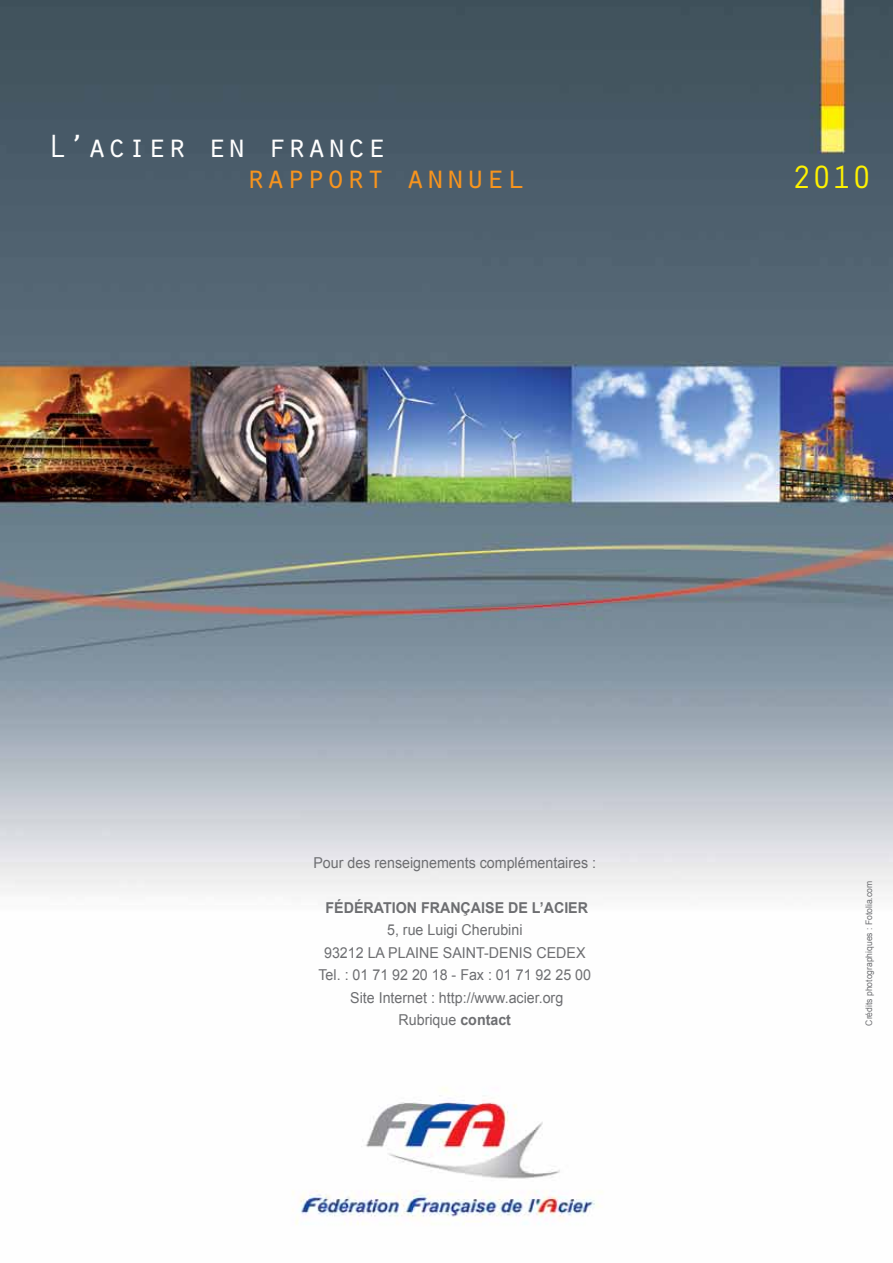
<style>
.page{position:relative;width:893px;height:1263px;background:#fff}
.page>*{position:absolute;margin:0;border:0;box-sizing:border-box;transform-origin:0 0}
.t1{font:33.3px "Orator Std";color:#fff}
.t2{font:33.3px "Orator Std";color:#f7941e}
.t3{font:33.3px "Orator Std";color:#fff200}
.t4{font:15px/22.5px "Arial";color:#6d6e71;text-align:center;scale:.95 1}
.t5{font:700 15px "Arial";color:#6d6e71;scale:.95 1}
.t6{font:9px "Arial";color:#6d6e71;scale:.95 1}
.s1{font-weight:700}
</style>
<div class="page">
<img style="left:0;top:0;width:893px;height:1225px">
<h1 class="t1" style="left:47px;top:122px;width:341px">L’acier en france</h1>
<h1 class="t2" style="left:246px;top:153px;width:281px">rapport annuel</h1>
<h1 class="t3" style="left:792px;top:153px;width:81px">2010</h1>
<p class="t4" style="left:313px;top:851px;width:299px">Pour des renseignements complémentaires :</p>
<p class="t5" style="left:325px;top:899px;width:278px">FÉDÉRATION FRANÇAISE DE L’ACIER</p>
<p class="t4" style="left:319px;top:919px;width:288px">5, rue Luigi Cherubini<br>93212 LA PLAINE SAINT-DENIS CEDEX<br>Tel. : 01 71 92 20 18 - Fax : 01 71 92 25 00<br>Site Internet : http://www.acier.org<br>Rubrique <span class="s1">contact</span></p>
<p class="t6" style="left:864px;top:1025px;width:154px;rotate:-90deg">Crédits photographiques : Fotolia.com</p>
</div>
